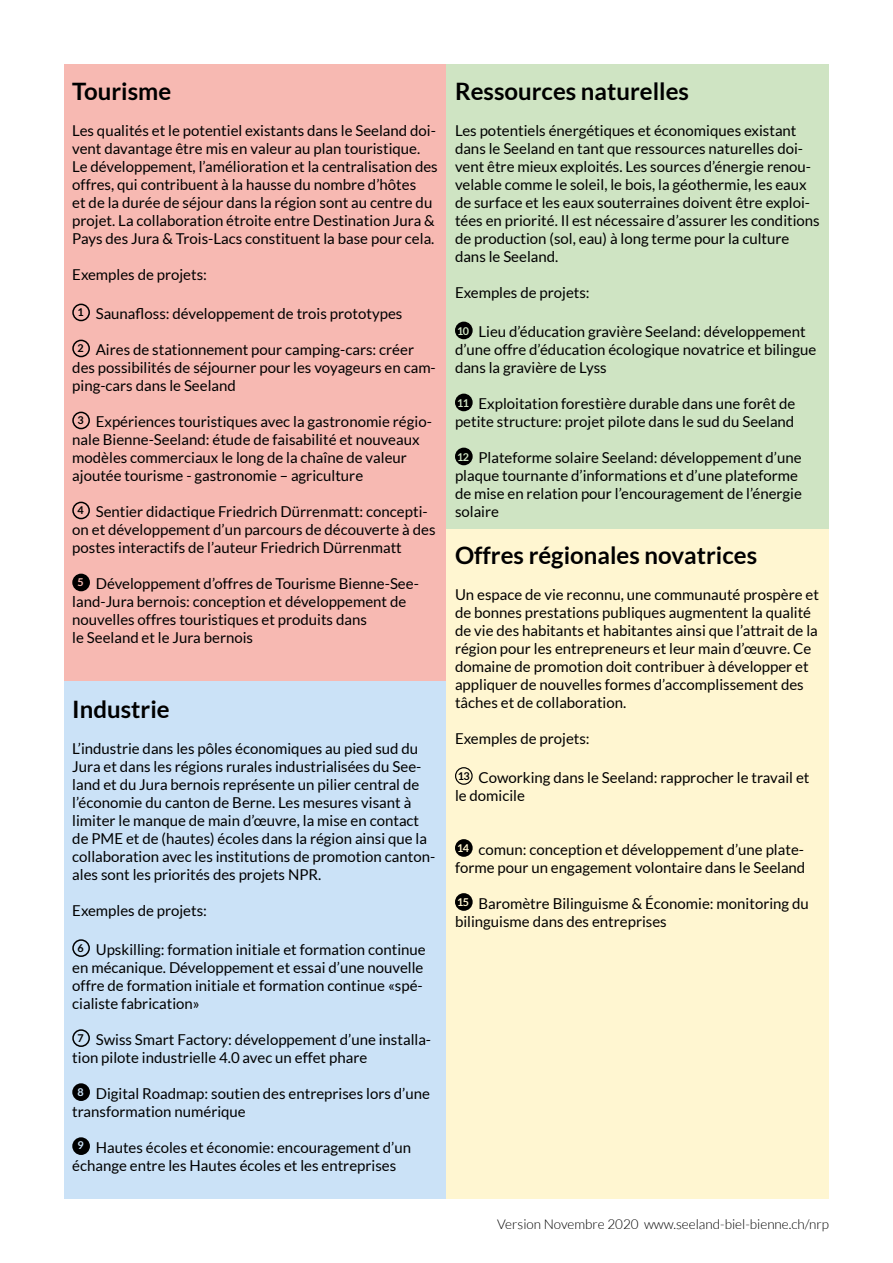
<style>
.page{position:relative;width:893px;height:1263px;background:#fff}
.page>*{position:absolute;margin:0;border:0;box-sizing:border-box;transform-origin:0 0}
.t1{font:700 24px "Lato";color:#000}
.t2{font:15px/18px "Lato";color:#000}
.t3{font:300 13.5px "Lato";color:#000}
</style>
<div class="page">
<div style="left:64px;top:64px;width:382px;height:617px;background:#f7b9b2"></div>
<div style="left:72px;top:304px;width:18px;height:17px;border:2px solid #000;border-radius:50%"></div>
<div style="left:72px;top:340px;width:18px;height:17px;border:2px solid #000;border-radius:50%"></div>
<div style="left:72px;top:412px;width:18px;height:17px;border:2px solid #000;border-radius:50%"></div>
<div style="left:72px;top:502px;width:18px;height:17px;border:2px solid #000;border-radius:50%"></div>
<div style="left:72px;top:574px;width:18px;height:17px;background:#000;border-radius:50%"></div>
<div style="left:64px;top:681px;width:382px;height:518px;background:#cbe2f7"></div>
<div style="left:72px;top:939px;width:18px;height:18px;border:2px solid #000;border-radius:50%"></div>
<div style="left:72px;top:1029px;width:18px;height:18px;border:2px solid #000;border-radius:50%"></div>
<div style="left:72px;top:1083px;width:18px;height:18px;background:#000;border-radius:50%"></div>
<div style="left:72px;top:1137px;width:18px;height:18px;background:#000;border-radius:50%"></div>
<div style="left:446px;top:527px;width:383px;height:672px;background:#fff6d1"></div>
<div style="left:455px;top:767px;width:18px;height:18px;border:1px solid #000;border-radius:50%"></div>
<div style="left:455px;top:839px;width:18px;height:18px;background:#000;border-radius:50%"></div>
<div style="left:455px;top:893px;width:18px;height:18px;background:#000;border-radius:50%"></div>
<div style="left:446px;top:64px;width:383px;height:465px;background:#cfe4c3"></div>
<div style="left:455px;top:322px;width:18px;height:17px;background:#000;border-radius:50%"></div>
<div style="left:455px;top:394px;width:18px;height:17px;background:#000;border-radius:50%"></div>
<div style="left:455px;top:448px;width:18px;height:17px;background:#000;border-radius:50%"></div>
<h1 class="t1" style="left:72px;top:78px;width:100px">Tourisme</h1>
<p class="t2" style="left:72px;top:122px;width:367px">Les qualités et le potentiel existants dans le Seeland doi&shy;vent davantage être mis en valeur au plan touristique.<br>Le développement, l’amélioration et la centralisation des offres, qui contribuent à la hausse du nombre d’hôtes<br>et de la durée de séjour dans la région sont au centre du projet. La collaboration étroite entre Destination Jura &amp; Pays des Jura &amp; Trois-Lacs constituent la base pour cela.</p>
<p class="t2" style="left:72px;top:266px;width:136px">Exemples de projets:</p>
<p class="t2" style="left:78px;top:305px;width:326px"><sup>1</sup> Saunafloss: développement de trois prototypes</p>
<p class="t2" style="left:72px;top:341px;width:365px;text-indent:5px"><sup>2</sup> Aires de stationnement pour camping-cars: créer des possibilités de séjourner pour les voyageurs en cam&shy;ping-cars dans le Seeland</p>
<p class="t2" style="left:72px;top:413px;width:361px;text-indent:5px"><sup>3</sup> Expériences touristiques avec la gastronomie régio&shy;nale Bienne-Seeland: étude de faisabilité et nouveaux modèles commerciaux le long de la chaîne de valeur ajoutée tourisme - gastronomie – agriculture</p>
<p class="t2" style="left:72px;top:503px;width:365px;text-indent:5px"><sup>4</sup> Sentier didactique Friedrich Dürrenmatt: concepti&shy;on et développement d’un parcours de découverte à des postes interactifs de l’auteur Friedrich Dürrenmatt</p>
<p class="t2" style="left:72px;top:575px;width:348px;text-indent:5px"><sup>5</sup> Développement d’offres de Tourisme Bienne-See&shy;land-Jura bernois: conception et développement de nouvelles offres touristiques et produits dans<br>le Seeland et le Jura bernois</p>
<h1 class="t1" style="left:72px;top:695px;width:99px">Industrie</h1>
<p class="t2" style="left:72px;top:739px;width:364px">L’industrie dans les pôles économiques au pied sud du Jura et dans les régions rurales industrialisées du See&shy;land et du Jura bernois représente un pilier central de l’économie du canton de Berne. Les mesures visant à limiter le manque de main d’œuvre, la mise en contact de PME et de (hautes) écoles dans la région ainsi que la collaboration avec les institutions de promotion canton&shy;ales sont les priorités des projets NPR.</p>
<p class="t2" style="left:72px;top:901px;width:136px">Exemples de projets:</p>
<p class="t2" style="left:72px;top:940px;width:355px;text-indent:5px"><sup>6</sup> Upskilling: formation initiale et formation continue en mécanique. Développement et essai d’une nouvelle offre de formation initiale et formation continue «spé&shy;cialiste fabrication»</p>
<p class="t2" style="left:72px;top:1030px;width:360px;text-indent:5px"><sup>7</sup> Swiss Smart Factory: développement d’une installa&shy;tion pilote industrielle 4.0 avec un effet phare</p>
<p class="t2" style="left:72px;top:1084px;width:359px;text-indent:5px"><sup>8</sup> Digital Roadmap: soutien des entreprises lors d’une transformation numérique</p>
<p class="t2" style="left:72px;top:1138px;width:340px;text-indent:5px"><sup>9</sup> Hautes écoles et économie: encouragement d’un échange entre les Hautes écoles et les entreprises</p>
<h1 class="t1" style="left:455px;top:78px;width:235px">Ressources naturelles</h1>
<p class="t2" style="left:455px;top:122px;width:366px">Les potentiels énergétiques et économiques existant dans le Seeland en tant que ressources naturelles doi&shy;vent être mieux exploités. Les sources d’énergie renou&shy;velable comme le soleil, le bois, la géothermie, les eaux de surface et les eaux souterraines doivent être exploi&shy;tées en priorité. Il est nécessaire d’assurer les conditions de production (sol, eau) à long terme pour la culture dans le Seeland.</p>
<p class="t2" style="left:455px;top:284px;width:136px">Exemples de projets:</p>
<p class="t2" style="left:455px;top:323px;width:363px"><sup>10</sup> Lieu d’éducation gravière Seeland: développement d’une offre d’éducation écologique novatrice et bilingue dans la gravière de Lyss</p>
<p class="t2" style="left:455px;top:395px;width:342px"><sup>11</sup> Exploitation forestière durable dans une forêt de petite structure: projet pilote dans le sud du Seeland</p>
<p class="t2" style="left:455px;top:449px;width:348px"><sup>12</sup> Plateforme solaire Seeland: développement d’une plaque tournante d’informations et d’une plateforme de mise en relation pour l’encouragement de l’énergie solaire</p>
<h1 class="t1" style="left:455px;top:541px;width:304px">Offres régionales novatrices</h1>
<p class="t2" style="left:455px;top:585px;width:365px">Un espace de vie reconnu, une communauté prospère et de bonnes prestations publiques augmentent la qualité de vie des habitants et habitantes ainsi que l’attrait de la région pour les entrepreneurs et leur main d’œuvre. Ce domaine de promotion doit contribuer à développer et appliquer de nouvelles formes d’accomplissement des tâches et de collaboration.</p>
<p class="t2" style="left:455px;top:729px;width:136px">Exemples de projets:</p>
<p class="t2" style="left:455px;top:768px;width:356px"><sup>13</sup> Coworking dans le Seeland: rapprocher le travail et le domicile</p>
<p class="t2" style="left:455px;top:840px;width:352px"><sup>14</sup> comun: conception et développement d’une plate&shy;forme pour un engagement volontaire dans le Seeland</p>
<p class="t2" style="left:455px;top:894px;width:355px"><sup>15</sup> Baromètre Bilinguisme &amp; Économie: monitoring du bilinguisme dans des entreprises</p>
<p class="t3" style="left:497px;top:1217px;width:333px">Version Novembre 2020 www.seeland-biel-bienne.ch/nrp</p>
</div>
